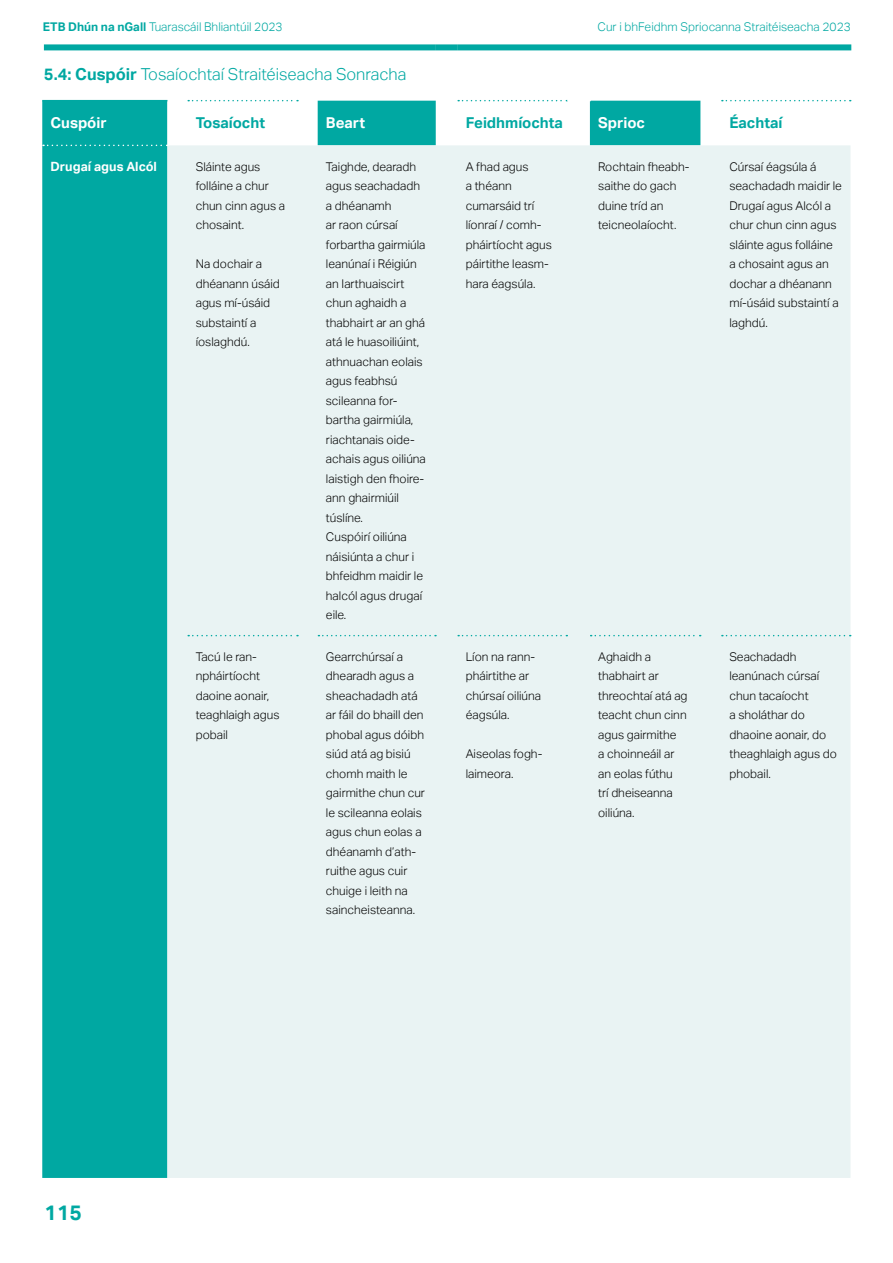
<style>
.page{position:relative;width:893px;height:1263px;background:#fff}
.page>*{position:absolute;margin:0;border:0;box-sizing:border-box;transform-origin:0 0}
.t1{font:700 21px "Aktiv Grotesk";color:#00a8a2}
.t2{font:300 16.5px "Aktiv Grotesk";color:#00a8a2}
.t3{font:700 15px "Aktiv Grotesk";color:#00a8a2}
.t4{font:700 15px "Aktiv Grotesk";color:#fff}
.NEW_Table_text_BLUE{font:700 12.75px "Aktiv Grotesk";color:#fff}
.NEW_Table_text{font:300 12px/19.5px "Aktiv Grotesk";color:#000}
.t5{font:300 12px "Aktiv Grotesk";color:#00a8a2}
.s1{font-weight:700}
</style>
<div class="page">
<div style="left:457px;top:44px;width:394px;height:6px;background:#00a8a2"></div>
<div style="left:44px;top:44px;width:392px;height:6px;background:#00a8a2"></div>
<div style="left:436px;top:44px;width:21px;height:6px;background:#00a8a2"></div>
<div style="left:42px;top:101px;width:125px;height:1077px;background:#00a8a2"></div>
<div style="left:167px;top:146px;width:683px;height:1032px;background:#e9f3f3"></div>
<hr style="left:42px;top:100px;width:125px;height:1px;background:#00a8a2">
<svg style="left:43px;top:100px;width:808px;height:46px"></svg>
<svg style="left:188px;top:635px;width:110px;height:1px"></svg>
<svg style="left:318px;top:635px;width:118px;height:1px"></svg>
<svg style="left:458px;top:635px;width:109px;height:1px"></svg>
<svg style="left:591px;top:635px;width:110px;height:1px"></svg>
<svg style="left:722px;top:635px;width:129px;height:1px"></svg>
<p class="t5" style="left:43px;top:19px;width:241px"><span class="s1">ETB Dhún na nGall</span> Tuarascáil Bhliantúil 2023</p>
<p class="t5" style="left:597px;top:19px;width:255px">Cur i bhFeidhm Spriocanna Straitéiseacha 2023</p>
<p class="t2" style="left:44px;top:65px;width:364px"><span class="s1">5.4: Cuspóir</span> Tosaíochtaí Straitéiseacha Sonracha</p>
<p class="t4" style="left:51px;top:114px;width:58px">Cuspóir</p>
<p class="t3" style="left:196px;top:114px;width:71px">Tosaíocht</p>
<p class="t4" style="left:326px;top:114px;width:41px">Beart</p>
<p class="t3" style="left:466px;top:114px;width:99px">Feidhmíochta</p>
<p class="t4" style="left:598px;top:114px;width:48px">Sprioc</p>
<p class="t3" style="left:729px;top:114px;width:54px">Éachtaí</p>
<p class="NEW_Table_text_BLUE" style="left:51px;top:159px;width:108px">Drugaí agus Alcól</p>
<p class="NEW_Table_text" style="left:196px;top:157px;width:91px">Sláinte agus folláine a chur chun cinn agus a chosaint.</p>
<p class="NEW_Table_text" style="left:196px;top:254px;width:86px">Na dochair a dhéanann úsáid agus mí-úsáid substaintí a íoslaghdú.</p>
<p class="NEW_Table_text" style="left:466px;top:157px;width:88px">A fhad agus<br>a théann cumarsáid trí líonraí / comh&shy;pháirtíocht agus páirtithe leasm&shy;hara éagsúla.</p>
<p class="NEW_Table_text" style="left:598px;top:157px;width:93px">Rochtain fheabh&shy;saithe do gach duine tríd an teicneolaíocht.</p>
<p class="NEW_Table_text" style="left:729px;top:157px;width:114px">Cúrsaí éagsúla á seachadadh maidir le<br>Drugaí agus Alcól a chur chun cinn agus sláinte agus folláine a chosaint agus an dochar a dhéanann mí-úsáid substaintí a laghdú.</p>
<p class="NEW_Table_text" style="left:326px;top:157px;width:101px">Taighde, dearadh agus seachadadh a dhéanamh<br>ar raon cúrsaí forbartha gairmiúla leanúnaí i Réigiún an Iarthuaiscirt chun aghaidh a thabhairt ar an ghá atá le huasoiliúint, athnuachan eolais agus feabhsú scileanna for&shy;bartha gairmiúla, riachtanais oide&shy;achais agus oiliúna laistigh den fhoire&shy;ann ghairmiúil túslíne.</p>
<p class="NEW_Table_text" style="left:326px;top:527px;width:99px">Cuspóirí oiliúna náisiúnta a chur i bhfeidhm maidir le halcól agus drugaí eile.</p>
<p class="NEW_Table_text" style="left:196px;top:647px;width:85px">Tacú le ran&shy;npháirtíocht daoine aonair, teaghlaigh agus pobail</p>
<p class="NEW_Table_text" style="left:326px;top:647px;width:101px">Gearrchúrsaí a dhearadh agus a sheachadadh atá ar fáil do bhaill den phobal agus dóibh siúd atá ag bisiú chomh maith le gairmithe chun cur le scileanna eolais agus chun eolas a dhéanamh d’ath&shy;ruithe agus cuir chuige i leith na saincheisteanna.</p>
<p class="NEW_Table_text" style="left:466px;top:647px;width:77px">Líon na rann&shy;pháirtithe ar chúrsaí oiliúna éagsúla.</p>
<p class="NEW_Table_text" style="left:466px;top:744px;width:78px">Aiseolas fogh&shy;laimeora.</p>
<p class="NEW_Table_text" style="left:598px;top:647px;width:91px">Aghaidh a thabhairt ar threochtaí atá ag teacht chun cinn agus gairmithe<br>a choinneáil ar an eolas fúthu<br>trí dheiseanna oiliúna.</p>
<p class="NEW_Table_text" style="left:729px;top:647px;width:109px">Seachadadh leanúnach cúrsaí chun tacaíocht<br>a sholáthar do dhaoine aonair, do theaghlaigh agus do phobail.</p>
<h1 class="t1" style="left:45px;top:1200px;width:39px">115</h1>
</div>
